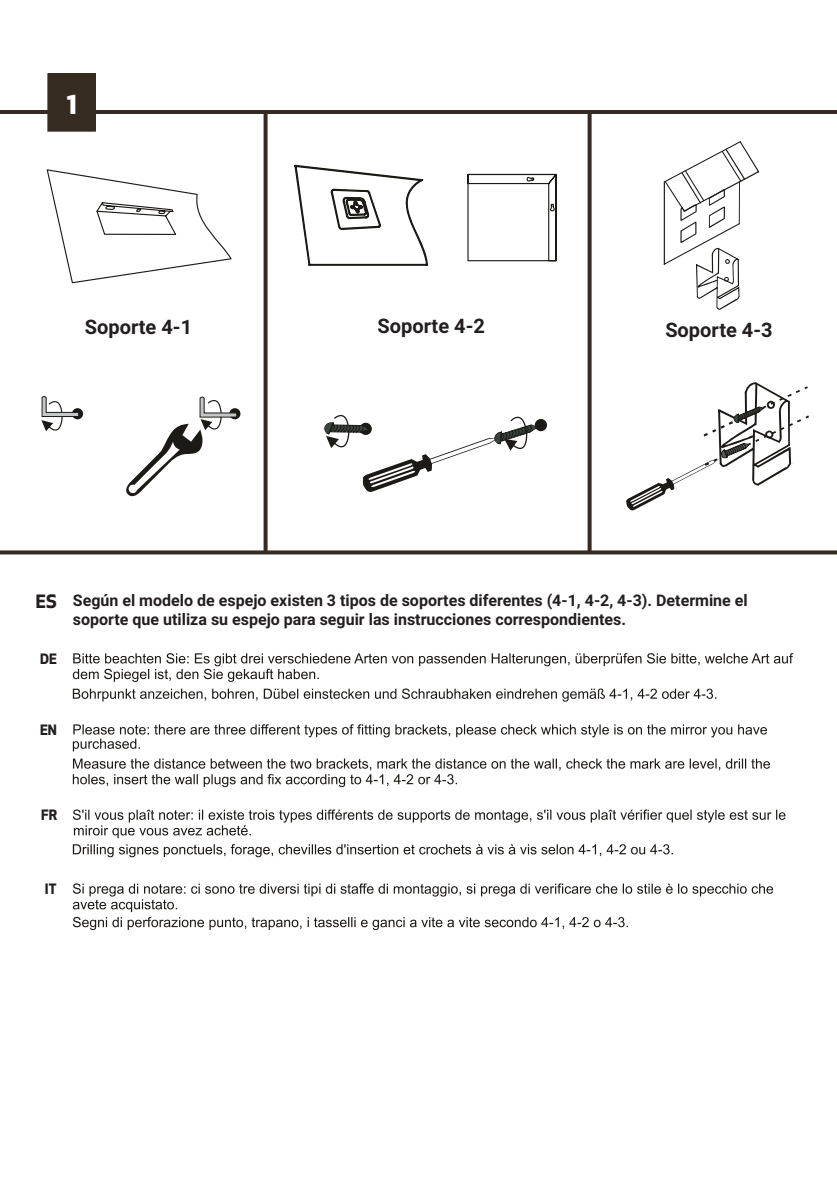
<style>
.page{position:relative;width:837px;height:1188px;background:#fff}
.page>*{position:absolute;margin:0;border:0;box-sizing:border-box;transform-origin:0 0}
.t1{font:700 30px "Apex New";color:#fff}
.t2{font:700 20px "Roboto";color:#231f20}
.t3{font:700 18px "Apex New";color:#231f20}
.t4{font:700 16px/19.2px "Roboto";color:#231f20}
.t5{font:700 14px "Apex New";color:#231f20}
</style>
<div class="page">
<svg style="left:294px;top:164px;width:134px;height:102px"></svg>
<svg style="left:467px;top:173px;width:90px;height:89px"></svg>
<svg style="left:663px;top:141px;width:96px;height:169px"></svg>
<svg style="left:46px;top:169px;width:186px;height:115px"></svg>
<svg style="left:73px;top:653px;width:720px;height:29px"></svg>
<hr style="left:0;top:110px;width:836px;height:4px;background:#362b21">
<svg style="left:73px;top:724px;width:693px;height:27px"></svg>
<svg style="left:73px;top:809px;width:712px;height:29px"></svg>
<svg style="left:587px;top:114px;width:4px;height:436px;background:#534a41"></svg>
<svg style="left:263px;top:114px;width:4px;height:436px;background:#524940"></svg>
<svg style="left:0;top:550px;width:836px;height:4px;background:#4c4239"></svg>
<div style="left:48px;top:74px;width:47px;height:57px;background:#362b21"></div>
<div style="left:47px;top:73px;width:49px;height:59px;border:1px solid #362b21"></div>
<svg style="left:626px;top:382px;width:182px;height:128px"></svg>
<div style="left:72px;top:408px;width:11px;height:11px;background:#1c1a17;border-radius:50%"></div>
<div style="left:229px;top:408px;width:11px;height:11px;background:#1c1a17;border-radius:50%"></div>
<svg style="left:41px;top:396px;width:38px;height:35px"></svg>
<svg style="left:126px;top:396px;width:111px;height:101px"></svg>
<div style="left:534px;top:419px;width:13px;height:12px;background:#1c1a17;border-radius:50%"></div>
<svg style="left:324px;top:415px;width:214px;height:77px"></svg>
<svg style="left:73px;top:688px;width:643px;height:13px"></svg>
<svg style="left:73px;top:883px;width:699px;height:47px"></svg>
<svg style="left:73px;top:844px;width:599px;height:13px"></svg>
<svg style="left:73px;top:758px;width:696px;height:29px"></svg>
<p class="t1" style="left:67px;top:81px;width:12px">1</p>
<p class="t2" style="left:85px;top:313px;width:109px">Soporte 4-1</p>
<p class="t2" style="left:377px;top:312px;width:109px">Soporte 4-2</p>
<p class="t2" style="left:665px;top:316px;width:109px">Soporte 4-3</p>
<p class="t3" style="left:36px;top:588px;width:22px">ES</p>
<p class="t5" style="left:40px;top:648px;width:18px">DE</p>
<p class="t4" style="left:73px;top:590px;width:676px">Según el modelo de espejo existen 3 tipos de soportes diferentes (4-1, 4-2, 4-3). Determine el soporte que utiliza su espejo para seguir las instrucciones correspondientes.</p>
<p class="t5" style="left:40px;top:719px;width:18px">EN</p>
<p class="t5" style="left:41px;top:805px;width:17px">FR</p>
<p class="t5" style="left:45px;top:878px;width:13px">IT</p>
</div>
